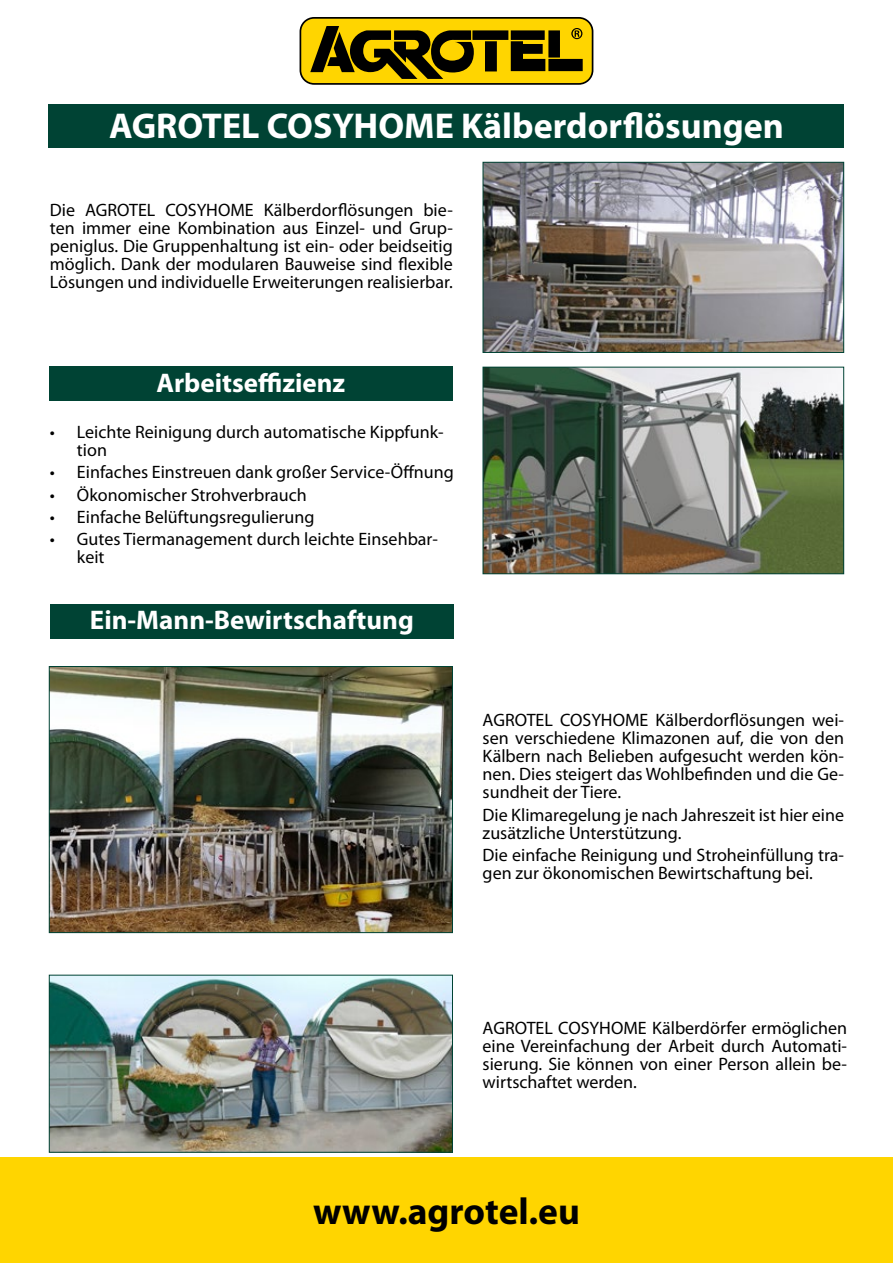
<style>
.page{position:relative;width:893px;height:1263px;background:#fff}
.page>*{position:absolute;margin:0;border:0;box-sizing:border-box;transform-origin:0 0}
.t1{font:700 37.5px "Myriad Pro";color:#000}
.t2{font:700 36px "Myriad Pro";color:#fff}
.t3{font:700 27px "Myriad Pro";color:#fff}
.t4{font:18px/18px "Myriad Pro";color:#000}
</style>
<div class="page">
<svg style="left:300px;top:17px;width:293px;height:68px;background:#927a02"></svg>
<div style="left:1px;top:1157px;width:892px;height:106px;background:#ffd500"></div>
<div style="left:49px;top:104px;width:795px;height:44px;background:#004334"></div>
<div style="left:49px;top:367px;width:404px;height:34px;background:#004334"></div>
<div style="left:50px;top:604px;width:404px;height:34px;background:#004334"></div>
<img style="left:485px;top:164px;width:357px;height:187px">
<div style="left:483px;top:162px;width:361px;height:191px;border:1px solid #004334"></div>
<img style="left:485px;top:369px;width:357px;height:203px">
<div style="left:483px;top:367px;width:361px;height:207px;border:1px solid #004334"></div>
<img style="left:51px;top:668px;width:400px;height:263px">
<div style="left:49px;top:666px;width:404px;height:267px;border:1px solid #004334"></div>
<img style="left:51px;top:977px;width:400px;height:173px">
<div style="left:49px;top:975px;width:404px;height:177px;border:1px solid #004334"></div>
<h2 class="t2" style="left:109px;top:102px;width:676px">AGROTEL COSYHOME Kälberdorflösungen</h2>
<p class="t4" style="left:50px;top:201px;width:404px;text-align:justify">Die AGROTEL COSYHOME Kälberdorflösungen bie&shy;ten immer eine Kombination aus Einzel- und Grup&shy;peniglus. Die Gruppenhaltung ist ein- oder beidseitig möglich. Dank der modularen Bauweise sind flexible Lösungen und individuelle Erweiterungen realisierbar.</p>
<h3 class="t3" style="left:157px;top:365px;width:190px">Arbeitseffizienz</h3>
<p class="t4" style="left:77px;top:423px;width:368px;text-indent:-27px">• Leichte Reinigung durch automatische Kippfunk&shy;tion</p>
<p class="t4" style="left:50px;top:463px;width:405px">• Einfaches Einstreuen dank großer Service-Öffnung</p>
<p class="t4" style="left:50px;top:485px;width:258px">• Ökonomischer Strohverbrauch</p>
<p class="t4" style="left:50px;top:507px;width:266px">• Einfache Belüftungsregulierung</p>
<p class="t4" style="left:77px;top:530px;width:362px;text-indent:-27px">• Gutes Tiermanagement durch leichte Einsehbar&shy;keit</p>
<h3 class="t3" style="left:90px;top:603px;width:325px">Ein-Mann-Bewirtschaftung</h3>
<p class="t4" style="left:483px;top:711px;width:363px;text-align:justify">AGROTEL COSYHOME Kälberdorflösungen wei&shy;sen verschiedene Klimazonen auf, die von den Kälbern nach Belieben aufgesucht werden kön&shy;nen. Dies steigert das Wohlbefinden und die Ge&shy;sundheit der Tiere.</p>
<p class="t4" style="left:483px;top:805px;width:363px">Die Klimaregelung je nach Jahreszeit ist hier eine zusätzliche Unterstützung.</p>
<p class="t4" style="left:483px;top:846px;width:363px">Die einfache Reinigung und Stroheinfüllung tra&shy;gen zur ökonomischen Bewirtschaftung bei.</p>
<p class="t4" style="left:483px;top:1019px;width:366px;text-align:justify">AGROTEL COSYHOME Kälberdörfer ermöglichen eine Vereinfachung der Arbeit durch Automati&shy;sierung. Sie können von einer Person allein be&shy;wirtschaftet werden.</p>
<h1 class="t1" style="left:313px;top:1187px;width:268px">www.agrotel.eu</h1>
</div>
